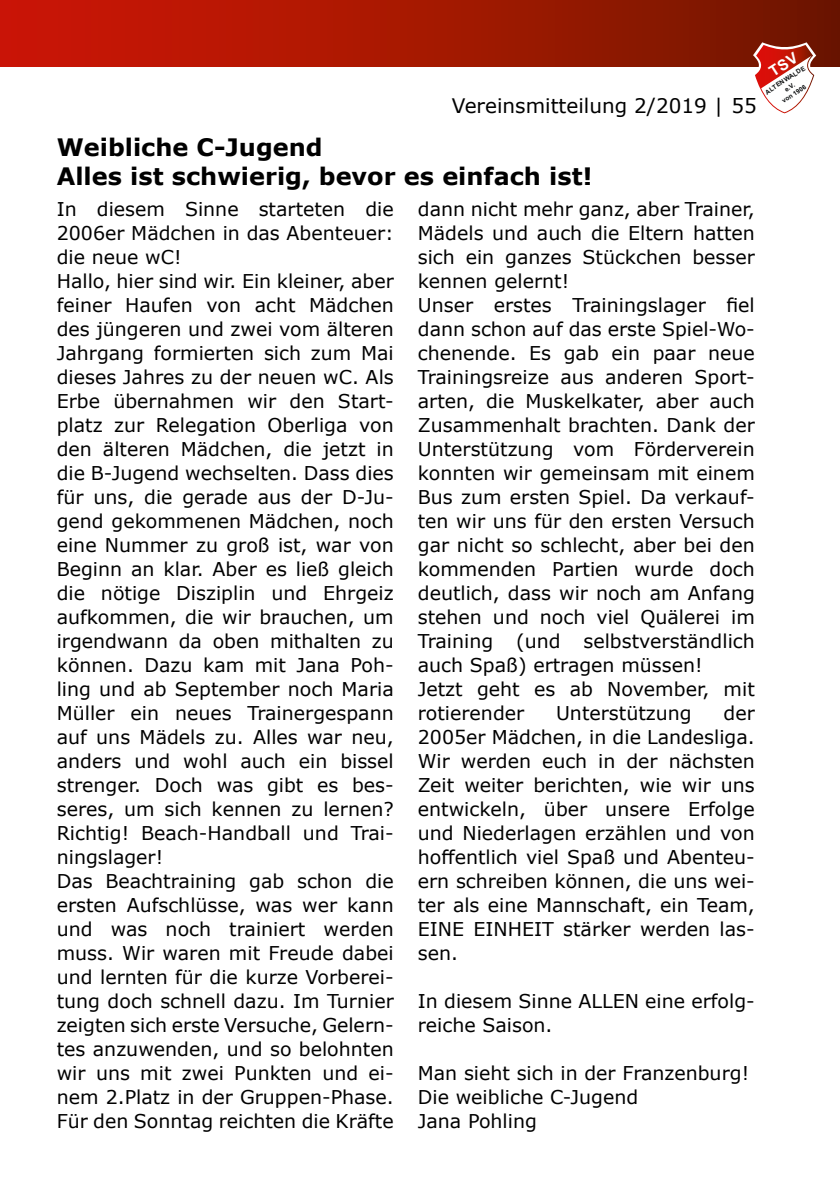
<style>
.page{position:relative;width:840px;height:1191px;background:#fff}
.page>*{position:absolute;margin:0;border:0;box-sizing:border-box;transform-origin:0 0}
.t1{font:700 24px/28.8px "Verdana";color:#000}
.t2{font:20px "Verdana";color:#000}
.t3{font:19px/24px "Verdana";color:#000}
.t4{font:700 6.4px/8.2px "Arial";color:#0e1011;text-align:center}
</style>
<div class="page">
<div style="left:0;top:0;width:839px;height:67px;background:linear-gradient(to right,#d21705,#721700)"></div>
<svg style="left:752px;top:42px;width:63px;height:71px"></svg>
<p class="t2" style="left:451px;top:92px;width:306px">Vereinsmitteilung 2/2019 | 55</p>
<p class="t1" style="left:57px;top:132px;width:537px">Weibliche C-Jugend<br>Alles ist schwierig, bevor es einfach ist!</p>
<p class="t3" style="left:57px;top:197px;width:338px">In diesem Sinne starteten die<br>2006er Mädchen in das Abenteuer: die neue wC!<br>Hallo, hier sind wir. Ein kleiner, aber feiner Haufen von acht Mädchen des jüngeren und zwei vom älteren<br>Jahrgang formierten sich zum Mai dieses Jahres zu der neuen wC. Als<br>Erbe übernahmen wir den Start&shy;platz zur Relegation Oberliga von den älteren Mädchen, die jetzt in die B-Jugend wechselten. Dass dies für uns, die gerade aus der D-Ju&shy;gend gekommenen Mädchen, noch eine Nummer zu groß ist, war von<br>Beginn an klar. Aber es ließ gleich die nötige Disziplin und Ehrgeiz aufkommen, die wir brauchen, um irgendwann da oben mithalten zu können. Dazu kam mit Jana Poh&shy;ling und ab September noch Maria<br>Müller ein neues Trainergespann auf uns Mädels zu. Alles war neu, anders und wohl auch ein bissel strenger. Doch was gibt es bes&shy;seres, um sich kennen zu lernen?<br>Richtig! Beach-Handball und Trai&shy;ningslager!<br>Das Beachtraining gab schon die ersten Aufschlüsse, was wer kann und was noch trainiert werden muss. Wir waren mit Freude dabei und lernten für die kurze Vorberei&shy;tung doch schnell dazu. Im Turnier zeigten sich erste Versuche, Gelern&shy;tes anzuwenden, und so belohnten wir uns mit zwei Punkten und ei&shy;nem 2.Platz in der Gruppen-Phase.<br>Für den Sonntag reichten die Kräfte</p>
<p class="t3" style="left:417px;top:197px;width:338px">dann nicht mehr ganz, aber Trainer,<br>Mädels und auch die Eltern hatten sich ein ganzes Stückchen besser kennen gelernt!<br>Unser erstes Trainingslager fiel dann schon auf das erste Spiel-Wo&shy;chenende. Es gab ein paar neue<br>Trainingsreize aus anderen Sport&shy;arten, die Muskelkater, aber auch<br>Zusammenhalt brachten. Dank der<br>Unterstützung vom Förderverein konnten wir gemeinsam mit einem<br>Bus zum ersten Spiel. Da verkauf&shy;ten wir uns für den ersten Versuch gar nicht so schlecht, aber bei den kommenden Partien wurde doch deutlich, dass wir noch am Anfang stehen und noch viel Quälerei im<br>Training (und selbstverständlich auch Spaß) ertragen müssen!<br>Jetzt geht es ab November, mit rotierender</p>
<p class="t3" style="left:417px;top:701px;width:338px;text-align:justify;text-indent:305px">der 2005er Mädchen, in die Landesliga.<br>Wir werden euch in der nächsten Zeit weiter berichten, wie wir uns entwickeln, über unsere Erfolge und Niederlagen erzählen und von hoffentlich viel Spaß und Abenteu&shy;ern schreiben können, die uns wei&shy;ter als eine Mannschaft, ein Team, EINE EINHEIT stärker werden las&shy;sen.</p>
<p class="t3" style="left:417px;top:989px;width:338px">In diesem Sinne ALLEN eine erfolg&shy;reiche Saison.</p>
<p class="t3" style="left:417px;top:1061px;width:332px">Man sieht sich in der Franzenburg!<br>Die weibliche C-Jugend<br>Jana Pohling</p>
<p class="t3" style="left:555px;top:701px;width:137px">Unterstützung</p>
<p class="t4" style="left:763px;top:89px;width:48px;rotate:-33deg">ALTENWALDE e.V.<br>von 1906</p>
</div>
